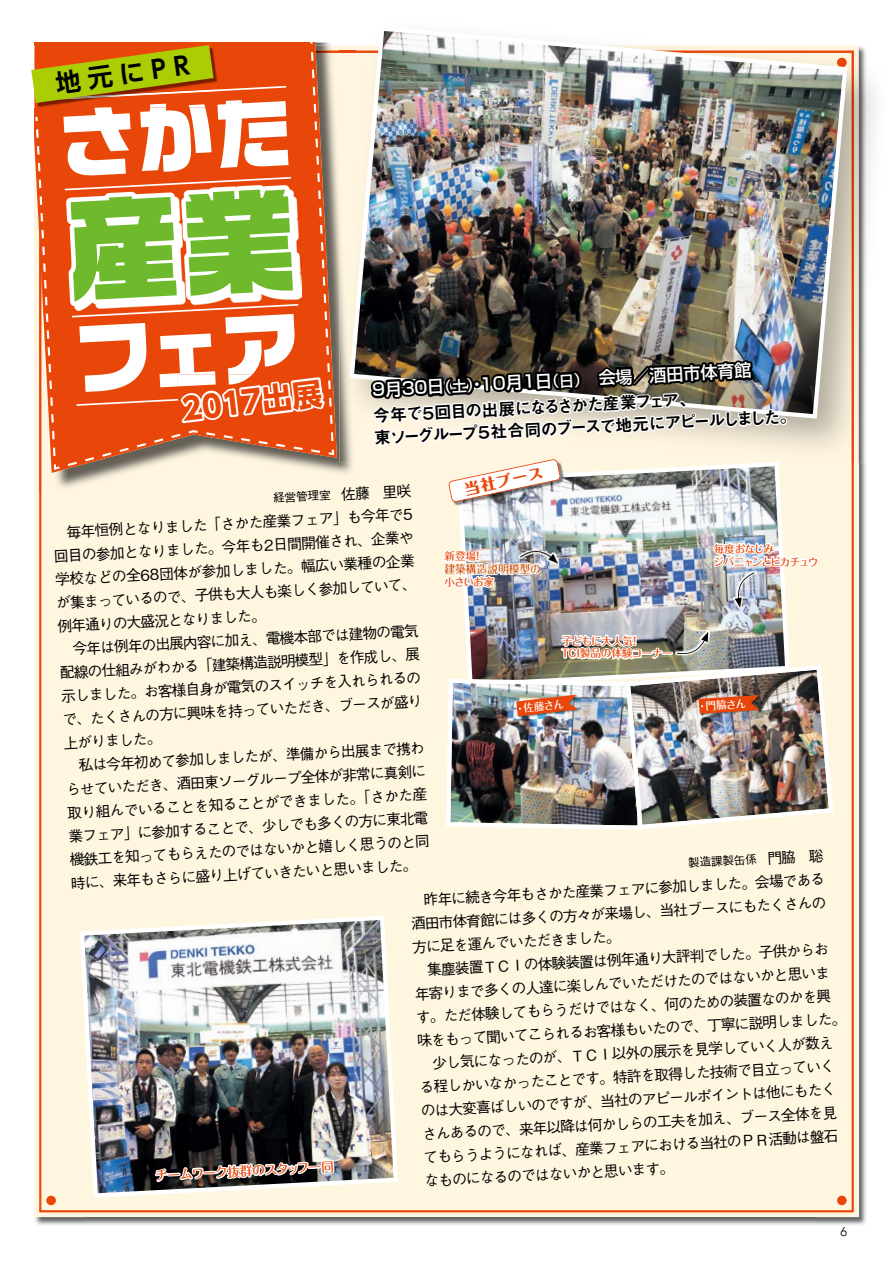
<style>
.page{position:relative;width:893px;height:1263px;background:#fff}
.page>*{position:absolute;margin:0;border:0;box-sizing:border-box;transform-origin:0 0}
.t1{font:700 30.3px "UD Shin Go Pro";color:#e94709}
.t2{font:700 24.9px "UD Shin Go Pro De";color:#000}
.t3{font:16.95px "Midashi Go Pro MB31";color:#000}
.t4{font:500 16.95px "Shin Go Pro";color:#fff}
.t5{font:500 14.85px/23.4px "Gothic BBB Pro";color:#000}
.t6{font:500 14.85px "Shin Go Pro";color:#fff}
.t7{font:800 14.85px "Maru Fo Pro";color:#e94709}
.t8{font:500 12.75px "Maru Fo Pro";color:#e94709}
.t9{font:300 12.75px "Avenir";color:#000}
.t10{font:500 11.7px "Gothic BBB Pro";color:#000}
.t11{font:500 10.65px/12.8px "Maru Fo Pro";letter-spacing:-.015em;color:#e94709}
.t12{font:500 10.65px/12.8px "Maru Fo Pro";letter-spacing:-.105em;color:#e94709}
.t13{font:500 10.65px "Maru Fo Pro";letter-spacing:-.045em;color:#e94709}
.t14{font:500 10.65px "Maru Fo Pro";color:#fff}
.s1{font-size:16.95px}
</style>
<div class="page">
<img style="left:816px;top:463px;width:50px;height:762px">
<img style="left:85px;top:1217px;width:731px;height:8px">
<div style="left:39px;top:463px;width:815px;height:749px;background:#fff6e0"></div>
<div style="left:837px;top:1196px;width:10px;height:9px;background:#e94709;border-radius:50%"></div>
<div style="left:46px;top:1196px;width:10px;height:9px;background:#e94709;border-radius:50%"></div>
<img style="left:39px;top:466px;width:300px;height:25px">
<img style="left:80px;top:915px;width:318px;height:283px">
<svg style="left:35px;top:466px;width:299px;height:4px"></svg>
<img style="left:355px;top:51px;width:499px;height:412px">
<img style="left:355px;top:31px;width:492px;height:388px">
<img style="left:153px;top:1032px;width:158px;height:193px">
<div style="left:308px;top:1165px;width:14px;height:4px;border:3px solid #fff"></div>
<img style="left:319px;top:1064px;width:17px;height:161px">
<svg style="left:31px;top:42px;width:324px;height:424px"></svg>
<img style="left:369px;top:226px;width:464px;height:604px">
<h2 class="t2" style="left:53px;top:63px;width:141px;rotate:-8deg">地元にＰＲ</h2>
<h1 class="t1" style="left:179px;top:385px;width:142px;rotate:-7deg">2017出展</h1>
<p class="t4" style="left:598px;top:364px;width:155px;rotate:-3deg">会場／酒田市体育館</p>
<p class="t6" style="left:534px;top:370px;width:65px;rotate:-3deg">（<span class="s1">日</span>日）<span class="s1">　</span></p>
<p class="t4" style="left:479px;top:370px;width:57px;rotate:-3deg">10月1</p>
<p class="t6" style="left:427px;top:376px;width:60px;rotate:-3deg">（<span class="s1">日</span>土）<span class="s1">・</span></p>
<p class="t4" style="left:371px;top:376px;width:57px;rotate:-3deg">9月30</p>
<p class="t3" style="left:419px;top:400px;width:278px;rotate:-3deg">５回目の出展になるさかた産業フェア、</p>
<p class="t3" style="left:475px;top:419px;width:323px;rotate:-3deg">５社合同のブースで地元にアピールしました。</p>
<p class="t3" style="left:374px;top:424px;width:106px;rotate:-3deg">東ソーグループ</p>
<p class="t7" style="left:462px;top:477px;width:81px;rotate:-12deg">当社ブース</p>
<p class="t5" style="left:341px;top:481px;width:72px;rotate:-3deg">佐藤　里咲</p>
<p class="t10" style="left:273px;top:488px;width:71px;rotate:-3deg">経営管理室　</p>
<p class="t5" style="left:52px;top:519px;width:362px;rotate:-3deg">　毎年恒例となりました「さかた産業フェア」も今年で5回目の参加となりました。今年も2日間開催され、企業や学校などの全68団体が参加しました。幅広い業種の企業が集まっているので、子供も大人も楽しく参加していて、例年通りの大盛況となりました。<br>　今年は例年の出展内容に加え、電機本部では建物の電気配線の仕組みがわかる「建築構造説明模型」を作成し、展示しました。お客様自身が電気のスイッチを入れられるので、たくさんの方に興味を持っていただき、ブースが盛り上がりました。<br>　私は今年初めて参加しましたが、準備から出展まで携わらせていただき、酒田東ソーグループ全体が非常に真剣に取り組んでいることを知ることができました。「さかた産業フェア」に参加することで、少しでも多くの方に東北電機鉄工を知ってもらえたのではないかと嬉しく思うのと同</p>
<p class="t12" style="left:713px;top:541px;width:106px">毎度おなじみ<br>ジバニャンとピカチュウ</p>
<p class="t13" style="left:444px;top:548px;width:33px">新登場</p>
<p class="t13" style="left:444px;top:573px;width:51px">小さいお家</p>
<p class="t13" style="left:472px;top:548px;width:12px">!</p>
<p class="t11" style="left:562px;top:633px;width:112px">子どもに大人気<br>TCI製品の体験コーナー</p>
<p class="t13" style="left:629px;top:632px;width:12px">!</p>
<p class="t14" style="left:523px;top:700px;width:42px;rotate:-6deg">佐藤さん</p>
<p class="t14" style="left:705px;top:697px;width:42px;rotate:-3deg">門脇さん</p>
<p class="t5" style="left:767px;top:845px;width:58px;rotate:-3deg">門脇　聡</p>
<p class="t10" style="left:687px;top:853px;width:82px;rotate:-3deg">製造課製缶係　</p>
<p class="t5" style="left:70px;top:869px;width:348px;rotate:-3deg">時に、来年もさらに盛り上げていきたいと思いました。</p>
<p class="t5" style="left:409px;top:887px;width:431px;rotate:-3deg">　昨年に続き今年もさかた産業フェアに参加しました。会場である酒田市体育館には多くの方々が来場し、当社ブースにもたくさんの方に足を運んでいただきました。<br>　集塵装置ＴＣＩの体験装置は例年通り大評判でした。子供からお年寄りまで多くの人達に楽しんでいただけたのではないかと思います。ただ体験してもらうだけではなく、何のための装置なのかを興味をもって聞いてこられるお客様もいたので、丁寧に説明しました。　少し気になったのが、ＴＣＩ以外の展示を見学していく人が数える程しかいなかったことです。特許を取得した技術で目立っていくのは大変喜ばしいのですが、当社のアピールポイントは他にもたくさんあるので、来年以降は何かしらの工夫を加え、ブース全体を見てもらうようになれば、産業フェアにおける当社のＰＲ活動は盤石なものになるのではないかと思います。</p>
<p class="t8" style="left:155px;top:1165px;width:180px;rotate:-3deg">チームワーク抜群のスタッフ一同</p>
<p class="t9" style="left:841px;top:1224px;width:8px">6</p>
</div>
